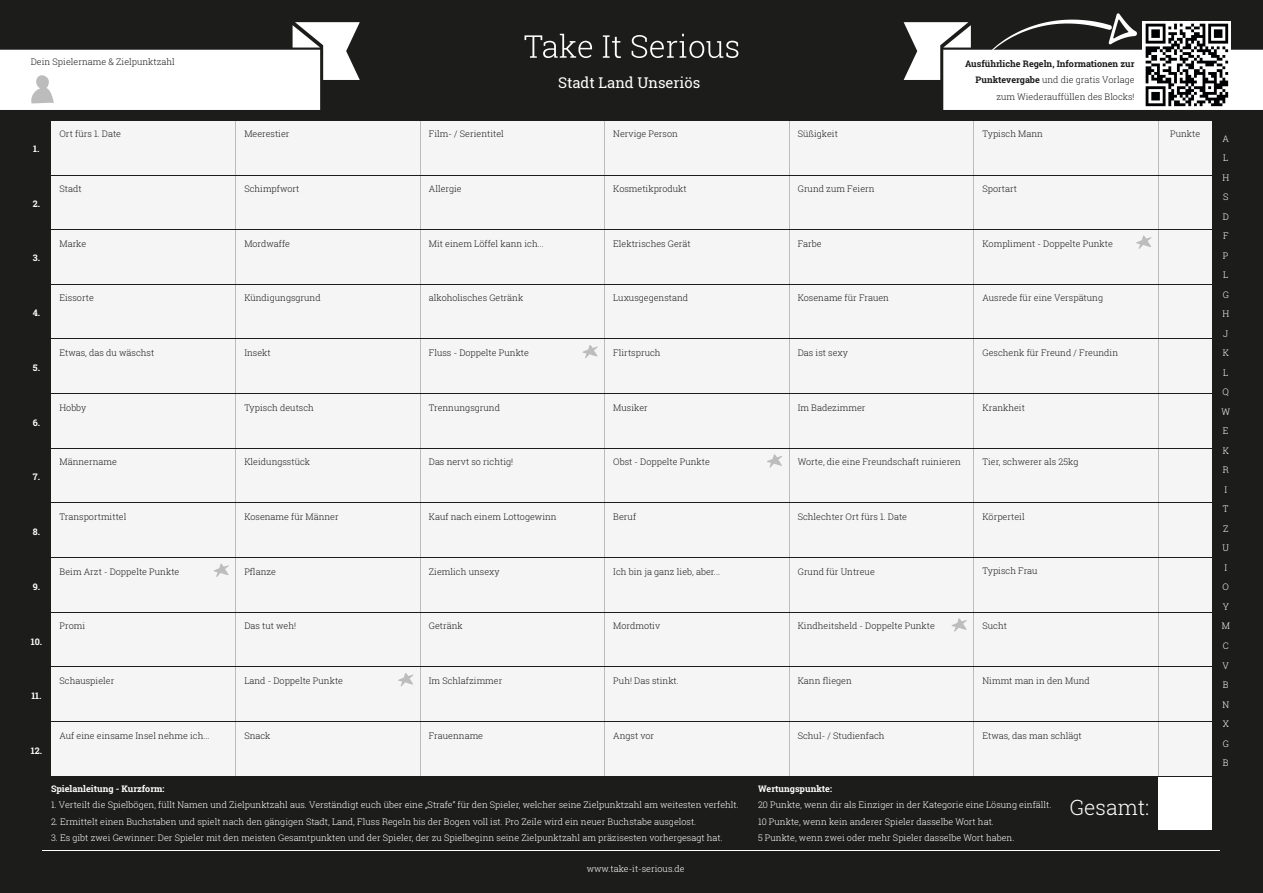
<style>
.page{position:relative;width:1263px;height:893px;background:#1c1c1b}
.page>*{position:absolute;margin:0;border:0;box-sizing:border-box;transform-origin:0 0}
.t1{font:300 21px "Roboto Slab";color:#fff}
.t2{font:14.85px "Roboto Slab";color:#fff}
.t3{font:300 9px "Roboto Slab";color:#1c1c1b}
.t4{font:300 9px/19.5px "Roboto Slab";color:#fff;text-align:center}
.t5{font:700 9px/16.5px "Roboto Slab";color:#1c1c1b;text-align:right}
.t6{font:700 9px "Roboto Slab";color:#fff}
.s1{font-weight:300}
</style>
<div class="page">
<div style="left:51px;top:120px;width:1161px;height:656px;background:#f5f5f5"></div>
<hr style="left:43px;top:850px;width:1177px;height:1px;background:#fff">
<hr style="left:235px;top:120px;width:1px;height:656px;background:#bcbcbc">
<hr style="left:420px;top:120px;width:1px;height:656px;background:#bcbcbc">
<hr style="left:604px;top:120px;width:1px;height:656px;background:#bcbcbc">
<hr style="left:789px;top:120px;width:1px;height:656px;background:#bcbcbc">
<hr style="left:973px;top:120px;width:1px;height:656px;background:#bcbcbc">
<hr style="left:1158px;top:120px;width:1px;height:656px;background:#bcbcbc">
<div style="left:1159px;top:776px;width:53px;height:54px;background:#fff"></div>
<svg style="left:904px;top:13px;width:359px;height:97px"></svg>
<svg style="left:582px;top:345px;width:16px;height:13px"></svg>
<svg style="left:767px;top:454px;width:15px;height:14px"></svg>
<svg style="left:951px;top:618px;width:16px;height:14px"></svg>
<svg style="left:213px;top:564px;width:16px;height:13px"></svg>
<svg style="left:398px;top:673px;width:15px;height:13px"></svg>
<svg style="left:1136px;top:235px;width:16px;height:14px"></svg>
<hr style="left:51px;top:175px;width:1161px;height:1px;background:#1c1c1b">
<hr style="left:51px;top:229px;width:1161px;height:1px;background:#1c1c1b">
<hr style="left:51px;top:284px;width:1161px;height:1px;background:#1c1c1b">
<hr style="left:51px;top:339px;width:1161px;height:1px;background:#1c1c1b">
<hr style="left:51px;top:393px;width:1161px;height:1px;background:#1c1c1b">
<hr style="left:51px;top:448px;width:1161px;height:1px;background:#1c1c1b">
<hr style="left:51px;top:502px;width:1161px;height:1px;background:#1c1c1b">
<hr style="left:51px;top:557px;width:1161px;height:1px;background:#1c1c1b">
<hr style="left:51px;top:612px;width:1161px;height:1px;background:#1c1c1b">
<hr style="left:51px;top:666px;width:1161px;height:1px;background:#1c1c1b">
<hr style="left:51px;top:721px;width:1161px;height:1px;background:#1c1c1b">
<hr style="left:51px;top:776px;width:1161px;height:1px;background:#1c1c1b">
<hr style="left:51px;top:120px;width:1161px;height:1px;background:#1c1c1b">
<svg style="left:524px;top:34px;width:68px;height:24px"></svg>
<svg style="left:603px;top:35px;width:18px;height:23px"></svg>
<svg style="left:632px;top:34px;width:106px;height:24px"></svg>
<svg style="left:0;top:22px;width:360px;height:88px"></svg>
<p class="t3" style="left:31px;top:58px;width:146px">Dein Spielername &amp; Zielpunktzahl</p>
<p class="t6" style="left:33px;top:145px;width:8px">1.</p>
<p class="t6" style="left:33px;top:200px;width:9px">2.</p>
<p class="t6" style="left:33px;top:254px;width:9px">3.</p>
<p class="t6" style="left:33px;top:309px;width:9px">4.</p>
<p class="t6" style="left:33px;top:364px;width:9px">5.</p>
<p class="t6" style="left:33px;top:419px;width:9px">6.</p>
<p class="t6" style="left:33px;top:473px;width:9px">7.</p>
<p class="t6" style="left:33px;top:528px;width:9px">8.</p>
<p class="t6" style="left:33px;top:583px;width:9px">9.</p>
<p class="t6" style="left:31px;top:638px;width:13px">10.</p>
<p class="t6" style="left:31px;top:692px;width:12px">11.</p>
<p class="t6" style="left:31px;top:747px;width:13px">12.</p>
<p class="t3" style="left:60px;top:130px;width:63px">Ort fürs 1. Date</p>
<p class="t3" style="left:60px;top:185px;width:24px">Stadt</p>
<p class="t3" style="left:60px;top:240px;width:28px">Marke</p>
<p class="t3" style="left:60px;top:295px;width:36px">Eissorte</p>
<p class="t3" style="left:60px;top:349px;width:96px">Etwas, das du wäschst</p>
<p class="t3" style="left:60px;top:404px;width:28px">Hobby</p>
<p class="t3" style="left:60px;top:458px;width:59px">Männername</p>
<p class="t3" style="left:60px;top:513px;width:68px">Transportmittel</p>
<p class="t3" style="left:60px;top:568px;width:121px">Beim Arzt - Doppelte Punkte</p>
<p class="t3" style="left:60px;top:622px;width:27px">Promi</p>
<p class="t3" style="left:60px;top:677px;width:56px">Schauspieler</p>
<p class="t3" style="left:60px;top:732px;width:152px">Auf eine einsame Insel nehme ich...</p>
<h2 class="t2" style="left:558px;top:74px;width:144px">Stadt Land Unseriös</h2>
<p class="t5" style="left:965px;top:56px;width:171px">Ausführliche Regeln, Informationen zur<br>Punktevergabe <span class="s1">und die gratis Vorlage zum Wiederauffüllen des Blocks!</span></p>
<p class="t3" style="left:244px;top:130px;width:47px">Meerestier</p>
<p class="t3" style="left:429px;top:130px;width:77px">Film- / Serientitel</p>
<p class="t3" style="left:613px;top:130px;width:66px">Nervige Person</p>
<p class="t3" style="left:798px;top:130px;width:42px">Süßigkeit</p>
<p class="t3" style="left:982px;top:130px;width:62px">Typisch Mann</p>
<p class="t3" style="left:244px;top:185px;width:57px">Schimpfwort</p>
<p class="t3" style="left:429px;top:185px;width:34px">Allergie</p>
<p class="t3" style="left:613px;top:185px;width:75px">Kosmetikprodukt</p>
<p class="t3" style="left:798px;top:185px;width:78px">Grund zum Feiern</p>
<p class="t3" style="left:982px;top:185px;width:36px">Sportart</p>
<p class="t3" style="left:244px;top:240px;width:47px">Mordwaffe</p>
<p class="t3" style="left:429px;top:240px;width:117px">Mit einem Löffel kann ich...</p>
<p class="t3" style="left:613px;top:240px;width:79px">Elektrisches Gerät</p>
<p class="t3" style="left:798px;top:240px;width:25px">Farbe</p>
<p class="t3" style="left:982px;top:240px;width:132px">Kompliment - Doppelte Punkte</p>
<p class="t3" style="left:244px;top:295px;width:78px">Kündigungsgrund</p>
<p class="t3" style="left:429px;top:295px;width:96px">alkoholisches Getränk</p>
<p class="t3" style="left:613px;top:295px;width:76px">Luxusgegenstand</p>
<p class="t3" style="left:798px;top:295px;width:93px">Kosename für Frauen</p>
<p class="t3" style="left:982px;top:295px;width:122px">Ausrede für eine Verspätung</p>
<p class="t3" style="left:244px;top:349px;width:28px">Insekt</p>
<p class="t3" style="left:429px;top:349px;width:102px">Fluss - Doppelte Punkte</p>
<p class="t3" style="left:613px;top:349px;width:49px">Flirtspruch</p>
<p class="t3" style="left:798px;top:349px;width:52px">Das ist sexy</p>
<p class="t3" style="left:982px;top:349px;width:137px">Geschenk für Freund / Freundin</p>
<p class="t3" style="left:244px;top:404px;width:71px">Typisch deutsch</p>
<p class="t3" style="left:429px;top:404px;width:73px">Trennungsgrund</p>
<p class="t3" style="left:613px;top:404px;width:36px">Musiker</p>
<p class="t3" style="left:798px;top:404px;width:69px">Im Badezimmer</p>
<p class="t3" style="left:982px;top:404px;width:44px">Krankheit</p>
<p class="t3" style="left:244px;top:458px;width:67px">Kleidungsstück</p>
<p class="t3" style="left:429px;top:458px;width:86px">Das nervt so richtig!</p>
<p class="t3" style="left:613px;top:458px;width:98px">Obst - Doppelte Punkte</p>
<p class="t3" style="left:798px;top:458px;width:165px">Worte, die eine Freundschaft ruinieren</p>
<p class="t3" style="left:982px;top:458px;width:97px">Tier, schwerer als 25kg</p>
<p class="t3" style="left:244px;top:513px;width:96px">Kosename für Männer</p>
<p class="t3" style="left:429px;top:513px;width:129px">Kauf nach einem Lottogewinn</p>
<p class="t3" style="left:613px;top:513px;width:24px">Beruf</p>
<p class="t3" style="left:798px;top:513px;width:111px">Schlechter Ort fürs 1. Date</p>
<p class="t3" style="left:982px;top:513px;width:44px">Körperteil</p>
<p class="t3" style="left:244px;top:565px;width:33px">Pflanze</p>
<p class="t3" style="left:429px;top:568px;width:72px">Ziemlich unsexy</p>
<p class="t3" style="left:613px;top:568px;width:108px">Ich bin ja ganz lieb, aber...</p>
<p class="t3" style="left:798px;top:568px;width:79px">Grund für Untreue</p>
<p class="t3" style="left:982px;top:567px;width:57px">Typisch Frau</p>
<p class="t3" style="left:244px;top:622px;width:53px">Das tut weh!</p>
<p class="t3" style="left:429px;top:622px;width:35px">Getränk</p>
<p class="t3" style="left:613px;top:622px;width:48px">Mordmotiv</p>
<p class="t3" style="left:798px;top:622px;width:139px">Kindheitsheld - Doppelte Punkte</p>
<p class="t3" style="left:982px;top:622px;width:26px">Sucht</p>
<p class="t3" style="left:244px;top:677px;width:100px">Land - Doppelte Punkte</p>
<p class="t3" style="left:429px;top:677px;width:75px">Im Schlafzimmer</p>
<p class="t3" style="left:613px;top:677px;width:67px">Puh! Das stinkt.</p>
<p class="t3" style="left:798px;top:674px;width:56px">Kann fliegen</p>
<p class="t3" style="left:982px;top:677px;width:109px">Nimmt man in den Mund</p>
<p class="t3" style="left:244px;top:732px;width:28px">Snack</p>
<p class="t3" style="left:429px;top:732px;width:56px">Frauenname</p>
<p class="t3" style="left:613px;top:732px;width:42px">Angst vor</p>
<p class="t3" style="left:798px;top:732px;width:88px">Schul- / Studienfach</p>
<p class="t3" style="left:982px;top:732px;width:101px">Etwas, das man schlägt</p>
<p class="t6" style="left:51px;top:785px;width:115px">Spielanleitung - Kurzform:</p>
<p class="t4" style="left:51px;top:796px;width:689px">1. Verteilt die Spielbögen, füllt Namen und Zielpunktzahl aus. Verständigt euch über eine „Strafe“ für den Spieler, welcher seine Zielpunktzahl am weitesten verfehlt.</p>
<p class="t4" style="left:51px;top:812px;width:647px">2. Ermittelt einen Buchstaben und spielt nach den gängigen Stadt, Land, Fluss Regeln bis der Bogen voll ist. Pro Zeile wird ein neuer Buchstabe ausgelost.</p>
<p class="t4" style="left:51px;top:829px;width:673px">3. Es gibt zwei Gewinner: Der Spieler mit den meisten Gesamtpunkten und der Spieler, der zu Spielbeginn seine Zielpunktzahl am präzisesten vorhergesagt hat.</p>
<p class="t4" style="left:587px;top:859px;width:99px">www.take-it-serious.de</p>
<p class="t6" style="left:758px;top:785px;width:76px">Wertungspunkte:</p>
<p class="t4" style="left:758px;top:797px;width:295px;line-height:16.5px;text-align:left">20 Punkte, wenn dir als Einziger in der Kategorie eine Lösung einfällt.<br>10 Punkte, wenn kein anderer Spieler dasselbe Wort hat.<br>5 Punkte, wenn zwei oder mehr Spieler dasselbe Wort haben.</p>
<h1 class="t1" style="left:1070px;top:799px;width:81px">Gesamt:</h1>
<p class="t3" style="left:1170px;top:130px;width:32px">Punkte</p>
<p class="t4" style="left:1221px;top:130px;width:10px">A<br>L<br>H<br>S<br>D<br>F<br>P<br>L<br>G<br>H<br>J<br>K<br>L<br>Q<br>W<br>E<br>K<br>R<br>I<br>T<br>Z<br>U<br>I<br>O<br>Y<br>M<br>C<br>V<br>B<br>N<br>X<br>G<br>B</p>
</div>
